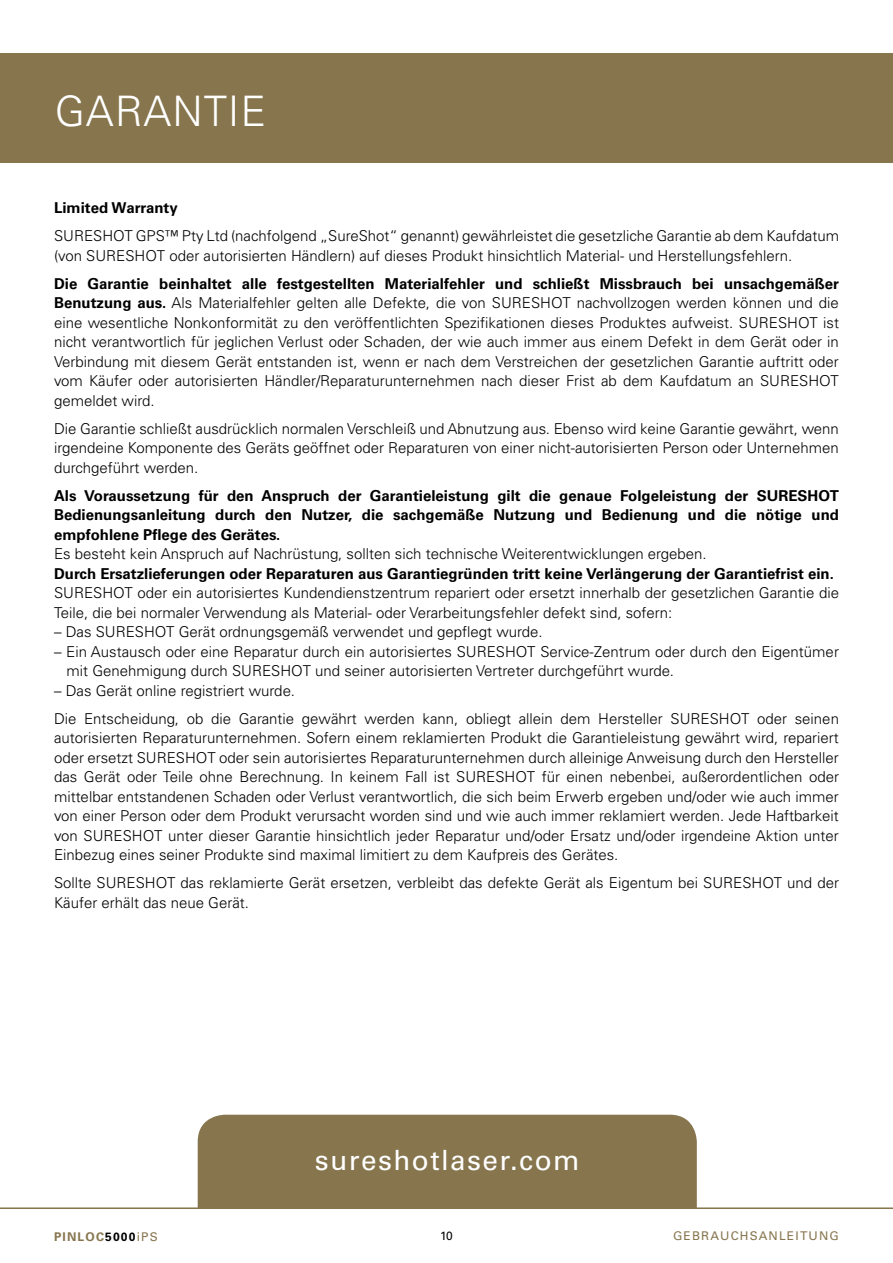
<style>
.page{position:relative;width:893px;height:1263px;background:#fff}
.page>*{position:absolute;margin:0;border:0;box-sizing:border-box;transform-origin:0 0}
.t1{font:300 42px "Univers";letter-spacing:.02em;color:#fff}
.t2{font:27.9px "Univers LT Std";letter-spacing:.05em;color:#fff}
.t3{font:300 15px/19.5px "Univers";color:#000}
.t4{font:700 15px/19.5px "Univers";color:#000;text-align:justify}
.t5{font:12px "Univers LT Std";letter-spacing:.1em;color:#86754d}
.t6{font:700 12px "Univers";letter-spacing:.1em;color:#86754d}
.t7{font:12px "Univers LT Std";color:#000}
.s1{font-weight:700}
.s2{color:#000}
.s3{font-family:"Univers LT Std";font-weight:400}
</style>
<div class="page">
<div style="left:0;top:53px;width:893px;height:110px;background:#86754d"></div>
<div style="left:198px;top:1115px;width:499px;height:92px;background:#86754d"></div>
<hr style="left:0;top:1207px;width:893px;height:2px;background:#86754d">
<h1 class="t1" style="left:55px;top:86px;width:213px">GARANTIE</h1>
<p class="t4" style="left:54px;top:198px;width:125px">Limited Warranty</p>
<p class="t3" style="left:54px;top:226px;width:786px">SURESHOT GPS™ Pty Ltd (nachfolgend „SureShot“ genannt) gewährleistet die gesetzliche Garantie ab dem Kaufdatum (von SURESHOT oder autorisierten Händlern) auf dieses Produkt hinsichtlich Material- und Herstellungsfehlern.</p>
<p class="t3" style="left:54px;top:273px;width:786px;text-align:justify"><span class="s1">Die Garantie beinhaltet alle festgestellten Materialfehler und schließt Missbrauch bei unsachgemäßer Benutzung aus.</span> Als Materialfehler gelten alle Defekte, die von SURESHOT nachvollzogen werden können und die eine wesentliche Nonkonformität zu den veröffentlichten Spezifikationen dieses Produktes aufweist. SURESHOT ist nicht verantwortlich für jeglichen Verlust oder Schaden, der wie auch immer aus einem Defekt in dem Gerät oder in Verbindung mit diesem Gerät entstanden ist, wenn er nach dem Verstreichen der gesetzlichen Garantie auftritt oder vom Käufer oder autorisierten Händler/Reparaturunternehmen nach dieser Frist ab dem Kaufdatum an SURESHOT gemeldet wird.</p>
<p class="t3" style="left:54px;top:418px;width:786px;text-align:justify">Die Garantie schließt ausdrücklich normalen Verschleiß und Abnutzung aus. Ebenso wird keine Garantie gewährt, wenn irgendeine Komponente des Geräts geöffnet oder Reparaturen von einer nicht-autorisierten Person oder Unternehmen durchgeführt werden.</p>
<p class="t4" style="left:54px;top:486px;width:786px">Als Voraussetzung für den Anspruch der Garantieleistung gilt die genaue Folgeleistung der SURESHOT Bedienungsanleitung durch den Nutzer, die sachgemäße Nutzung und Bedienung und die nötige und empfohlene Pflege des Gerätes.</p>
<p class="t3" style="left:54px;top:544px;width:654px">Es besteht kein Anspruch auf Nachrüstung, sollten sich technische Weiterentwicklungen ergeben.</p>
<p class="t4" style="left:54px;top:564px;width:781px">Durch Ersatzlieferungen oder Reparaturen aus Garantiegründen tritt keine Verlängerung der Garantiefrist ein.</p>
<p class="t3" style="left:54px;top:583px;width:786px">SURESHOT oder ein autorisiertes Kundendienstzentrum repariert oder ersetzt innerhalb der gesetzlichen Garantie die<br>Teile, die bei normaler Verwendung als Material- oder Verarbeitungsfehler defekt sind, sofern:</p>
<p class="t3" style="left:54px;top:622px;width:490px">– Das SURESHOT Gerät ordnungsgemäß verwendet und gepflegt wurde.</p>
<p class="t3" style="left:67px;top:641px;width:774px;text-indent:-13px">– Ein Austausch oder eine Reparatur durch ein autorisiertes SURESHOT Service-Zentrum oder durch den Eigentümer mit Genehmigung durch SURESHOT und seiner autorisierten Vertreter durchgeführt wurde.</p>
<p class="t3" style="left:54px;top:676px;width:786px;line-height:28px">– Das Gerät online registriert wurde.<br>Die Entscheidung, ob die Garantie gewährt werden kann, obliegt allein dem Hersteller SURESHOT oder seinen</p>
<p class="t3" style="left:54px;top:728px;width:786px;text-align:justify">autorisierten Reparaturunternehmen. Sofern einem reklamierten Produkt die Garantieleistung gewährt wird, repariert oder ersetzt SURESHOT oder sein autorisiertes Reparaturunternehmen durch alleinige Anweisung durch den Hersteller das Gerät oder Teile ohne Berechnung. In keinem Fall ist SURESHOT für einen nebenbei, außerordentlichen oder mittelbar entstandenen Schaden oder Verlust verantwortlich, die sich beim Erwerb ergeben und/oder wie auch immer von einer Person oder dem Produkt verursacht worden sind und wie auch immer reklamiert werden. Jede Haftbarkeit von SURESHOT unter dieser Garantie hinsichtlich jeder Reparatur und/oder Ersatz und/oder irgendeine Aktion unter Einbezug eines seiner Produkte sind maximal limitiert zu dem Kaufpreis des Gerätes.</p>
<p class="t3" style="left:54px;top:873px;width:786px">Sollte SURESHOT das reklamierte Gerät ersetzen, verbleibt das defekte Gerät als Eigentum bei SURESHOT und der<br>Käufer erhält das neue Gerät.</p>
<h2 class="t2" style="left:315px;top:1143px;width:266px">sureshotlaser.com</h2>
<p class="t6" style="left:54px;top:1229px;width:105px">PINLOC<span class="s2">5000</span><span class="s3">iPS</span></p>
<p class="t7" style="left:440px;top:1229px;width:14px">10</p>
<p class="t5" style="left:673px;top:1229px;width:167px">GEBRAUCHSANLEITUNG</p>
</div>
